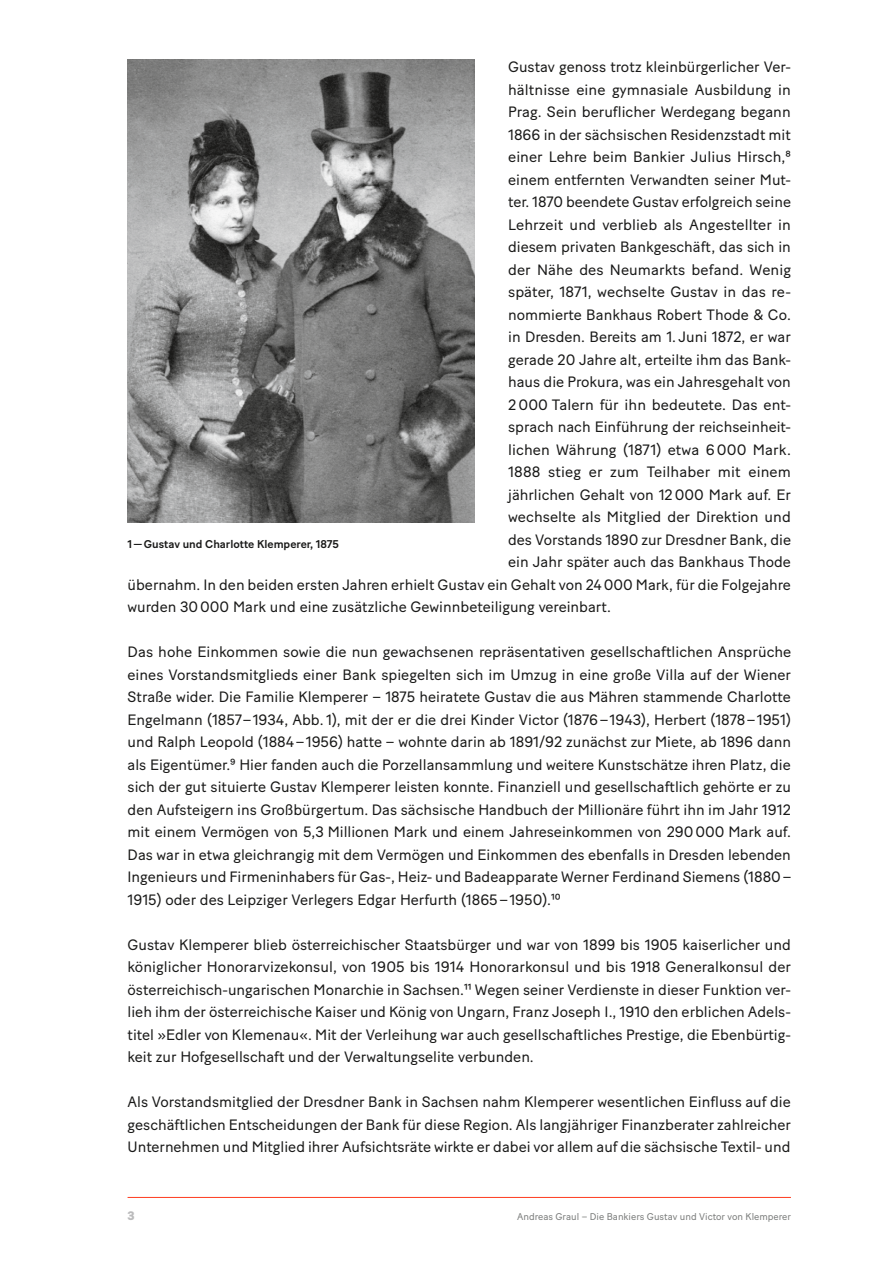
<style>
.page{position:relative;width:893px;height:1263px;background:#fff}
.page>*{position:absolute;margin:0;border:0;box-sizing:border-box;transform-origin:0 0}
.P-Fließtext{font:15px/22.5px "Baton Turbo";color:#191918;text-align:justify}
.t1{font:800 12.3px "Baton Turbo";color:#bbbbbc}
.Cap-BU{font:500 11.25px "Baton Turbo";color:#191918}
.t2{font:9.75px "Baton Turbo";color:#797b7a}
</style>
<div class="page">
<hr style="left:128px;top:1197px;width:663px;height:1px;background:#fe3b1e">
<img style="left:128px;top:60px;width:346px;height:462px">
<p class="P-Fließtext" style="left:508px;top:54px;width:284px">Gustav genoss trotz kleinbürgerlicher Ver-</p>
<p class="P-Fließtext" style="left:508px;top:77px;width:284px">hältnisse eine gymnasiale Ausbildung in</p>
<p class="P-Fließtext" style="left:508px;top:99px;width:284px">Prag. Sein beruflicher Werdegang begann</p>
<p class="P-Fließtext" style="left:508px;top:122px;width:284px">1866 in der sächsischen Residenzstadt mit</p>
<p class="P-Fließtext" style="left:508px;top:144px;width:284px">einer Lehre beim Bankier Julius Hirsch,8</p>
<p class="P-Fließtext" style="left:508px;top:167px;width:284px">einem entfernten Verwandten seiner Mut-</p>
<p class="P-Fließtext" style="left:508px;top:189px;width:284px">ter. 1870 beendete Gustav erfolgreich seine</p>
<p class="P-Fließtext" style="left:508px;top:212px;width:284px">Lehrzeit und verblieb als Angestellter in</p>
<p class="P-Fließtext" style="left:508px;top:234px;width:284px">diesem privaten Bankgeschäft, das sich in</p>
<p class="P-Fließtext" style="left:508px;top:257px;width:284px">der Nähe des Neumarkts befand. Wenig</p>
<p class="P-Fließtext" style="left:508px;top:279px;width:281px">später, 1871, wechselte Gustav in das re--</p>
<p class="P-Fließtext" style="left:508px;top:302px;width:284px">nommierte Bankhaus Robert Thode &amp; Co.</p>
<p class="P-Fließtext" style="left:508px;top:324px;width:284px">in Dresden. Bereits am 1. Juni 1872, er war</p>
<p class="P-Fließtext" style="left:508px;top:347px;width:284px">gerade 20 Jahre alt, erteilte ihm das Bank-</p>
<p class="P-Fließtext" style="left:508px;top:369px;width:284px">haus die Prokura, was ein Jahresgehalt von</p>
<p class="P-Fließtext" style="left:508px;top:392px;width:284px">2000 Talern für ihn bedeutete. Das ent-</p>
<p class="P-Fließtext" style="left:508px;top:414px;width:284px">sprach nach Einführung der reichseinheit-</p>
<p class="P-Fließtext" style="left:508px;top:437px;width:284px">lichen Währung (1871) etwa 6000 Mark.</p>
<p class="P-Fließtext" style="left:508px;top:459px;width:284px">1888 stieg er zum Teilhaber mit einem</p>
<p class="P-Fließtext" style="left:508px;top:482px;width:284px">jährlichen Gehalt von 12000 Mark auf. Er</p>
<p class="P-Fließtext" style="left:508px;top:504px;width:284px">wechselte als Mitglied der Direktion und</p>
<p class="P-Fließtext" style="left:508px;top:527px;width:284px">des Vorstands 1890 zur Dresdner Bank, die</p>
<p class="P-Fließtext" style="left:508px;top:549px;width:284px">ein Jahr später auch das Bankhaus Thode</p>
<p class="P-Fließtext" style="left:128px;top:572px;width:665px">übernahm. In den beiden ersten Jahren erhielt Gustav ein Gehalt von 24000 Mark, für die Folgejahre</p>
<p class="P-Fließtext" style="left:128px;top:594px;width:485px">wurden 30000 Mark und eine zusätzliche Gewinnbeteiligung vereinbart.</p>
<p class="P-Fließtext" style="left:128px;top:639px;width:665px">Das hohe Einkommen sowie die nun gewachsenen repräsentativen gesellschaftlichen Ansprüche eines Vorstandsmitglieds einer Bank spiegelten sich im Umzug in eine große Villa auf der Wiener Straße wider. Die Familie Klemperer – 1875 heiratete Gustav die aus Mähren stammende Charlotte Engelmann (1857–1934, Abb. 1), mit der er die drei Kinder Victor (1876–1943), Herbert (1878–1951) und Ralph Leopold (1884–1956) hatte – wohnte darin ab 1891/92 zunächst zur Miete, ab 1896 dann als Eigentümer.9 Hier fanden auch die Porzellansammlung und weitere Kunstschätze ihren Platz, die sich der gut situierte Gustav Klemperer leisten konnte. Finanziell und gesellschaftlich gehörte er zu den Aufsteigern ins Großbürgertum. Das sächsische Handbuch der Millionäre führt ihn im Jahr 1912 mit einem Vermögen von 5,3 Millionen Mark und einem Jahreseinkommen von 290000 Mark auf.<br>Das war in etwa gleichrangig mit dem Vermögen und Einkommen des ebenfalls in Dresden lebenden Ingenieurs und Firmeninhabers für Gas-, Heiz- und Badeapparate Werner Ferdinand Siemens (1880– 1915) oder des Leipziger Verlegers Edgar Herfurth (1865–1950).10</p>
<p class="P-Fließtext" style="left:128px;top:932px;width:665px">Gustav Klemperer blieb österreichischer Staatsbürger und war von 1899 bis 1905 kaiserlicher und königlicher Honorarvizekonsul, von 1905 bis 1914 Honorarkonsul und bis 1918 Generalkonsul der österreichisch-ungarischen Monarchie in Sachsen.11 Wegen seiner Verdienste in dieser Funktion ver&shy;lieh ihm der österreichische Kaiser und König von Ungarn, Franz Joseph I., 1910 den erblichen Adels&shy;titel »Edler von Klemenau«. Mit der Verleihung war auch gesellschaftliches Prestige, die Ebenbürtig&shy;keit zur Hofgesellschaft und der Verwaltungselite verbunden.</p>
<p class="P-Fließtext" style="left:128px;top:1089px;width:665px">Als Vorstandsmitglied der Dresdner Bank in Sachsen nahm Klemperer wesentlichen Einfluss auf die geschäftlichen Entscheidungen der Bank für diese Region. Als langjähriger Finanzberater zahlreicher Unternehmen und Mitglied ihrer Aufsichtsräte wirkte er dabei vor allem auf die sächsische Textil- und</p>
<p class="Cap-BU" style="left:128px;top:536px;width:213px">1—Gustav und Charlotte Klemperer, 1875</p>
<p class="t1" style="left:128px;top:1206px;width:9px">3</p>
<p class="t2" style="left:517px;top:1209px;width:275px">Andreas Graul – Die Bankiers Gustav und Victor von Klemperer</p>
</div>
